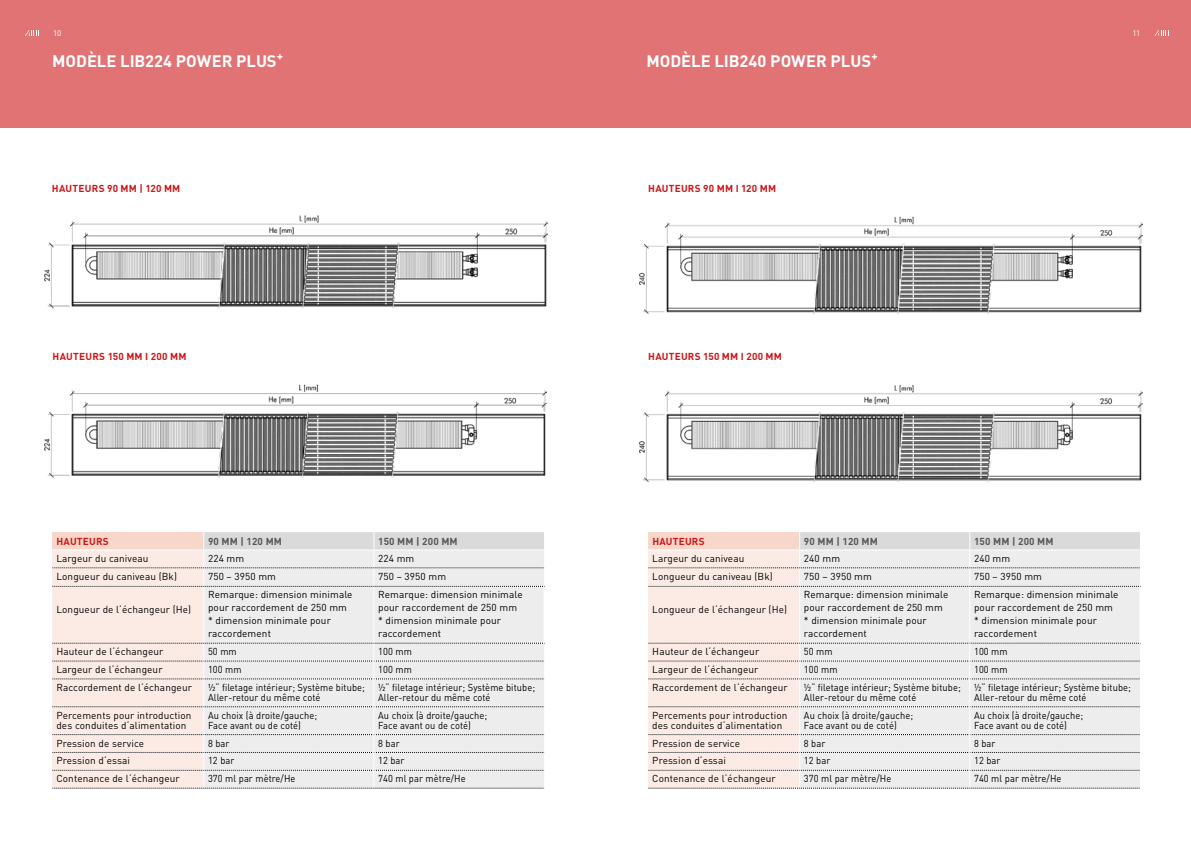
<style>
.page{position:relative;width:1191px;height:842px;background:#fff}
.page>*{position:absolute;margin:0;border:0;box-sizing:border-box;transform-origin:0 0}
.t1{font:700 16.5px "DIN Pro";color:#fff}
.t2{font:10px/13px "DIN Pro";letter-spacing:.01em;color:#000}
.t3{font:10px/10px "DIN Pro";letter-spacing:.01em;color:#000;scale:.93 1}
.t4{font:700 10px "DIN Pro";letter-spacing:.02em;color:#cd1719}
.t5{font:700 10px "DIN Pro";letter-spacing:.01em;color:#575756}
.t6{font:8px "DIN Pro";color:#fff}
</style>
<div class="page">
<div style="left:0;top:0;width:1191px;height:128px;background:#e17375"></div>
<svg style="left:1154px;top:30px;width:15px;height:6px"></svg>
<img style="left:45px;top:215px;width:502px;height:94px">
<img style="left:639px;top:216px;width:503px;height:98px">
<img style="left:639px;top:385px;width:503px;height:98px">
<img style="left:45px;top:384px;width:502px;height:94px">
<svg style="left:52px;top:532px;width:493px;height:257px"></svg>
<svg style="left:648px;top:532px;width:493px;height:257px"></svg>
<svg style="left:25px;top:30px;width:14px;height:6px"></svg>
<p class="t6" style="left:53px;top:28px;width:10px">10</p>
<h1 class="t1" style="left:52px;top:50px;width:232px">MODÈLE LIB224 POWER PLUS<sup>+</sup></h1>
<p class="t4" style="left:52px;top:182px;width:130px">HAUTEURS 90 MM | 120 MM</p>
<h1 class="t1" style="left:646px;top:50px;width:233px">MODÈLE LIB240 POWER PLUS<sup>+</sup></h1>
<p class="t4" style="left:648px;top:182px;width:130px">HAUTEURS 90 MM I 120 MM</p>
<p class="t4" style="left:53px;top:350px;width:135px">HAUTEURS 150 MM I 200 MM</p>
<p class="t4" style="left:648px;top:350px;width:135px">HAUTEURS 150 MM I 200 MM</p>
<p class="t6" style="left:1132px;top:28px;width:9px">11</p>
<p class="t4" style="left:56px;top:535px;width:54px">HAUTEURS</p>
<p class="t5" style="left:208px;top:535px;width:76px">90 MM | 120 MM</p>
<p class="t5" style="left:378px;top:535px;width:81px">150 MM | 200 MM</p>
<p class="t2" style="left:56px;top:551px;width:94px">Largeur du caniveau</p>
<p class="t2" style="left:208px;top:551px;width:38px">224 mm</p>
<p class="t2" style="left:378px;top:551px;width:38px">224 mm</p>
<p class="t2" style="left:56px;top:569px;width:122px">Longueur du caniveau (Bk)</p>
<p class="t2" style="left:208px;top:569px;width:70px">750 – 3950 mm</p>
<p class="t2" style="left:378px;top:569px;width:70px">750 – 3950 mm</p>
<p class="t2" style="left:56px;top:602px;width:136px">Longueur de l‘échangeur (He)</p>
<p class="t2" style="left:208px;top:588px;width:146px">Remarque: dimension minimale pour raccordement de 250 mm * dimension minimale pour raccordement</p>
<p class="t2" style="left:378px;top:588px;width:146px">Remarque: dimension minimale pour raccordement de 250 mm * dimension minimale pour raccordement</p>
<p class="t4" style="left:652px;top:535px;width:54px">HAUTEURS</p>
<p class="t5" style="left:804px;top:535px;width:76px">90 MM | 120 MM</p>
<p class="t5" style="left:974px;top:535px;width:81px">150 MM | 200 MM</p>
<p class="t2" style="left:652px;top:551px;width:94px">Largeur du caniveau</p>
<p class="t2" style="left:804px;top:551px;width:38px">240 mm</p>
<p class="t2" style="left:974px;top:551px;width:38px">240 mm</p>
<p class="t2" style="left:652px;top:569px;width:122px">Longueur du caniveau (Bk)</p>
<p class="t2" style="left:804px;top:569px;width:70px">750 – 3950 mm</p>
<p class="t2" style="left:974px;top:569px;width:70px">750 – 3950 mm</p>
<p class="t2" style="left:652px;top:602px;width:136px">Longueur de l‘échangeur (He)</p>
<p class="t2" style="left:804px;top:588px;width:146px">Remarque: dimension minimale pour raccordement de 250 mm * dimension minimale pour raccordement</p>
<p class="t2" style="left:974px;top:588px;width:146px">Remarque: dimension minimale pour raccordement de 250 mm * dimension minimale pour raccordement</p>
<p class="t2" style="left:56px;top:645px;width:108px">Hauteur de l‘échangeur</p>
<p class="t3" style="left:208px;top:646px;width:32px">50 mm</p>
<p class="t3" style="left:378px;top:646px;width:38px">100 mm</p>
<p class="t2" style="left:56px;top:662px;width:108px">Largeur de l‘échangeur</p>
<p class="t3" style="left:208px;top:664px;width:38px">100 mm</p>
<p class="t3" style="left:378px;top:664px;width:38px">100 mm</p>
<p class="t2" style="left:56px;top:680px;width:137px">Raccordement de l‘échangeur</p>
<p class="t3" style="left:208px;top:682px;width:170px">½“ filetage intérieur; Système bitube;<br>Aller-retour du même coté</p>
<p class="t3" style="left:378px;top:682px;width:170px">½“ filetage intérieur; Système bitube;<br>Aller-retour du même coté</p>
<p class="t2" style="left:56px;top:710px;width:137px;line-height:10px">Percements pour introduction des conduites d‘alimentation</p>
<p class="t3" style="left:208px;top:710px;width:119px">Au choix (à droite/gauche;<br>Face avant ou de coté)</p>
<p class="t3" style="left:378px;top:710px;width:119px">Au choix (à droite/gauche;<br>Face avant ou de coté)</p>
<p class="t2" style="left:56px;top:736px;width:89px">Pression de service</p>
<p class="t3" style="left:208px;top:737px;width:25px">8 bar</p>
<p class="t3" style="left:378px;top:737px;width:25px">8 bar</p>
<p class="t2" style="left:56px;top:754px;width:75px">Pression d‘essai</p>
<p class="t3" style="left:208px;top:755px;width:30px">12 bar</p>
<p class="t3" style="left:378px;top:755px;width:30px">12 bar</p>
<p class="t2" style="left:56px;top:772px;width:125px">Contenance de l‘échangeur</p>
<p class="t3" style="left:208px;top:773px;width:96px">370 ml par mètre/He</p>
<p class="t3" style="left:378px;top:773px;width:96px">740 ml par mètre/He</p>
<p class="t2" style="left:652px;top:645px;width:108px">Hauteur de l‘échangeur</p>
<p class="t3" style="left:804px;top:646px;width:32px">50 mm</p>
<p class="t3" style="left:974px;top:646px;width:38px">100 mm</p>
<p class="t2" style="left:652px;top:662px;width:108px">Largeur de l‘échangeur</p>
<p class="t3" style="left:804px;top:664px;width:38px">100 mm</p>
<p class="t3" style="left:974px;top:664px;width:38px">100 mm</p>
<p class="t2" style="left:652px;top:680px;width:137px">Raccordement de l‘échangeur</p>
<p class="t3" style="left:804px;top:682px;width:170px">½“ filetage intérieur; Système bitube;<br>Aller-retour du même coté</p>
<p class="t3" style="left:974px;top:682px;width:170px">½“ filetage intérieur; Système bitube;<br>Aller-retour du même coté</p>
<p class="t2" style="left:652px;top:710px;width:137px;line-height:10px">Percements pour introduction des conduites d‘alimentation</p>
<p class="t3" style="left:804px;top:710px;width:119px">Au choix (à droite/gauche;<br>Face avant ou de coté)</p>
<p class="t3" style="left:974px;top:710px;width:119px">Au choix (à droite/gauche;<br>Face avant ou de coté)</p>
<p class="t2" style="left:652px;top:736px;width:89px">Pression de service</p>
<p class="t3" style="left:804px;top:737px;width:25px">8 bar</p>
<p class="t3" style="left:974px;top:737px;width:25px">8 bar</p>
<p class="t2" style="left:652px;top:754px;width:75px">Pression d‘essai</p>
<p class="t3" style="left:804px;top:755px;width:30px">12 bar</p>
<p class="t3" style="left:974px;top:755px;width:30px">12 bar</p>
<p class="t2" style="left:652px;top:772px;width:125px">Contenance de l‘échangeur</p>
<p class="t3" style="left:804px;top:773px;width:96px">370 ml par mètre/He</p>
<p class="t3" style="left:974px;top:773px;width:96px">740 ml par mètre/He</p>
</div>
